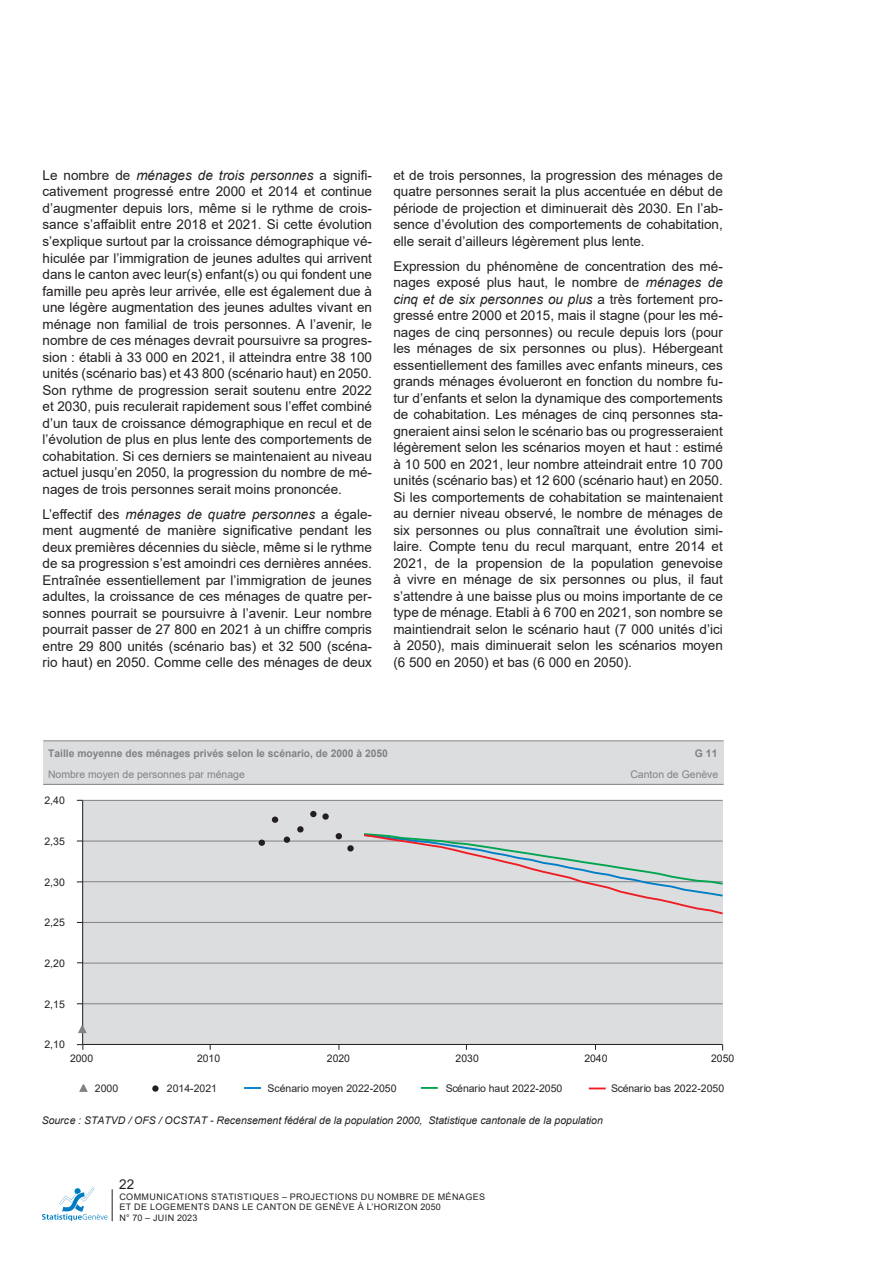
<style>
.page{position:relative;width:893px;height:1263px;background:#fff}
.page>*{position:absolute;margin:0;border:0;box-sizing:border-box;transform-origin:0 0}
.t1{font:13.5px/16.5px "Arial";color:#231f20;text-align:justify}
.t2{font:italic 10.5px "Arial";color:#231f20}
.t3{font:10.5px "Arial";color:#262324}
.t4{font:700 10.5px "Arial";color:#808285}
.t5{font:10.5px "Arial";color:#231f20}
.t6{font:10.5px "Arial";color:#808285}
.t7{font:9px/10.5px "Arial";letter-spacing:.045em;color:#231f20}
.s1{font-style:italic}
</style>
<div class="page">
<hr style="left:112px;top:1189px;width:1px;height:32px;background:#231f20">
<svg style="left:42px;top:1188px;width:66px;height:32px"></svg>
<svg style="left:244px;top:1087px;width:17px;height:2px"></svg>
<svg style="left:421px;top:1087px;width:17px;height:2px"></svg>
<svg style="left:589px;top:1087px;width:17px;height:2px"></svg>
<div style="left:43px;top:741px;width:680px;height:43px;background:#dcdddf"></div>
<hr style="left:43px;top:740px;width:680px;height:1px;background:#808285">
<hr style="left:43px;top:784px;width:680px;height:1px;background:#808285">
<svg style="left:79px;top:1084px;width:9px;height:8px"></svg>
<svg style="left:152px;top:1085px;width:7px;height:7px"></svg>
<div style="left:83px;top:800px;width:640px;height:244px;background:#dcdddf"></div>
<svg style="left:77px;top:1044px;width:7px;height:6px"></svg>
<hr style="left:83px;top:800px;width:640px;height:1px;background:#808285">
<hr style="left:83px;top:841px;width:640px;height:1px;background:#808285">
<hr style="left:83px;top:881px;width:640px;height:1px;background:#808285">
<hr style="left:83px;top:922px;width:640px;height:1px;background:#808285">
<hr style="left:83px;top:963px;width:640px;height:1px;background:#808285">
<hr style="left:83px;top:1003px;width:640px;height:1px;background:#808285">
<hr style="left:82px;top:800px;width:1px;height:244px;background:#231f20">
<hr style="left:83px;top:1044px;width:640px;height:1px;background:#231f20">
<svg style="left:362px;top:833px;width:361px;height:82px"></svg>
<svg style="left:78px;top:1024px;width:9px;height:10px"></svg>
<div style="left:259px;top:839px;width:6px;height:7px;background:#231f20;border-radius:50%"></div>
<div style="left:272px;top:816px;width:6px;height:7px;background:#231f20;border-radius:50%"></div>
<div style="left:284px;top:836px;width:6px;height:7px;background:#231f20;border-radius:50%"></div>
<div style="left:297px;top:826px;width:7px;height:6px;background:#231f20;border-radius:50%"></div>
<div style="left:310px;top:811px;width:7px;height:6px;background:#231f20;border-radius:50%"></div>
<svg style="left:322px;top:813px;width:7px;height:7px"></svg>
<svg style="left:336px;top:833px;width:6px;height:6px"></svg>
<div style="left:347px;top:845px;width:7px;height:6px;background:#231f20;border-radius:50%"></div>
<p class="t1" style="left:43px;top:167px;width:331px">Le nombre de <span class="s1">ménages de trois personnes</span> a signifi&shy;cativement progressé entre 2000 et 2014 et continue d’augmenter depuis lors, même si le rythme de crois&shy;sance s’affaiblit entre 2018 et 2021. Si cette évolution s’explique surtout par la croissance démographique vé&shy;hiculée par l’immigration de jeunes adultes qui arrivent dans le canton avec leur(s) enfant(s) ou qui fondent une famille peu après leur arrivée, elle est également due à une légère augmentation des jeunes adultes vivant en ménage non familial de trois personnes. A l’avenir, le nombre de ces ménages devrait poursuivre sa progres&shy;sion : établi à 33 000 en 2021, il atteindra entre 38 100 unités (scénario bas) et 43 800 (scénario haut) en 2050.<br>Son rythme de progression serait soutenu entre 2022 et 2030, puis reculerait rapidement sous l’effet combiné d’un taux de croissance démographique en recul et de l’évolution de plus en plus lente des comportements de cohabitation. Si ces derniers se maintenaient au niveau actuel jusqu’en 2050, la progression du nombre de mé&shy;nages de trois personnes serait moins prononcée.</p>
<p class="t1" style="left:43px;top:505px;width:331px">L’effectif des <span class="s1">ménages de quatre personnes</span> a égale&shy;ment augmenté de manière significative pendant les deux premières décennies du siècle, même si le rythme de sa progression s’est amoindri ces dernières années.<br>Entraînée essentiellement par l’immigration de jeunes adultes, la croissance de ces ménages de quatre per&shy;sonnes pourrait se poursuivre à l’avenir. Leur nombre pourrait passer de 27 800 en 2021 à un chiffre compris entre 29 800 unités (scénario bas) et 32 500 (scéna&shy;rio haut) en 2050. Comme celle des ménages de deux</p>
<p class="t1" style="left:393px;top:167px;width:331px">et de trois personnes, la progression des ménages de quatre personnes serait la plus accentuée en début de période de projection et diminuerait dès 2030. En l’ab&shy;sence d’évolution des comportements de cohabitation, elle serait d’ailleurs légèrement plus lente.</p>
<p class="t1" style="left:393px;top:258px;width:331px">Expression du phénomène de concentration des mé&shy;nages exposé plus haut, le nombre de <span class="s1">ménages de cinq et de six personnes ou plus</span> a très fortement pro&shy;gressé entre 2000 et 2015, mais il stagne (pour les mé&shy;nages de cinq personnes) ou recule depuis lors (pour les ménages de six personnes ou plus). Hébergeant essentiellement des familles avec enfants mineurs, ces grands ménages évolueront en fonction du nombre fu&shy;tur d’enfants et selon la dynamique des comportements de cohabitation. Les ménages de cinq personnes sta&shy;gneraient ainsi selon le scénario bas ou progresseraient légèrement selon les scénarios moyen et haut : estimé à 10 500 en 2021, leur nombre atteindrait entre 10 700 unités (scénario bas) et 12 600 (scénario haut) en 2050.<br>Si les comportements de cohabitation se maintenaient au dernier niveau observé, le nombre de ménages de six personnes ou plus connaîtrait une évolution simi&shy;laire. Compte tenu du recul marquant, entre 2014 et 2021, de la propension de la population genevoise à vivre en ménage de six personnes ou plus, il faut s’attendre à une baisse plus ou moins importante de ce type de ménage. Etabli à 6 700 en 2021, son nombre se maintiendrait selon le scénario haut (7 000 unités d’ici à 2050), mais diminuerait selon les scénarios moyen (6 500 en 2050) et bas (6 000 en 2050).</p>
<p class="t4" style="left:48px;top:746px;width:341px">Taille moyenne des ménages privés selon le scénario, de 2000 à 2050</p>
<p class="t4" style="left:695px;top:746px;width:24px">G 11</p>
<p class="t6" style="left:48px;top:767px;width:198px">Nombre moyen de personnes par ménage</p>
<p class="t6" style="left:630px;top:767px;width:89px">Canton de Genève</p>
<p class="t5" style="left:44px;top:793px;width:22px">2,40</p>
<p class="t5" style="left:44px;top:834px;width:22px">2,35</p>
<p class="t5" style="left:44px;top:875px;width:22px">2,30</p>
<p class="t5" style="left:44px;top:915px;width:22px">2,25</p>
<p class="t5" style="left:44px;top:956px;width:22px">2,20</p>
<p class="t5" style="left:44px;top:997px;width:22px">2,15</p>
<p class="t5" style="left:44px;top:1037px;width:22px">2,10</p>
<p class="t5" style="left:70px;top:1051px;width:25px">2000</p>
<p class="t5" style="left:197px;top:1051px;width:25px">2010</p>
<p class="t5" style="left:327px;top:1051px;width:25px">2020</p>
<p class="t5" style="left:456px;top:1051px;width:25px">2030</p>
<p class="t5" style="left:584px;top:1051px;width:25px">2040</p>
<p class="t5" style="left:711px;top:1051px;width:25px">2050</p>
<p class="t3" style="left:95px;top:1081px;width:25px">2000</p>
<p class="t3" style="left:167px;top:1081px;width:52px">2014-2021</p>
<p class="t3" style="left:268px;top:1081px;width:130px">Scénario moyen 2022-2050</p>
<p class="t3" style="left:446px;top:1081px;width:118px">Scénario haut 2022-2050</p>
<p class="t3" style="left:611px;top:1081px;width:115px">Scénario bas 2022-2050</p>
<p class="t2" style="left:42px;top:1113px;width:562px">Source : STATVD / OFS / OCSTAT - Recensement fédéral de la population 2000, Statistique cantonale de la population</p>
<p class="t1" style="left:119px;top:1176px;width:17px">22</p>
<p class="t7" style="left:119px;top:1191px;width:367px">COMMUNICATIONS STATISTIQUES – PROJECTIONS DU NOMBRE DE MÉNAGES<br>ET DE LOGEMENTS DANS LE CANTON DE GENÈVE À L’HORIZON 2050<br>N° 70 – JUIN 2023</p>
</div>
